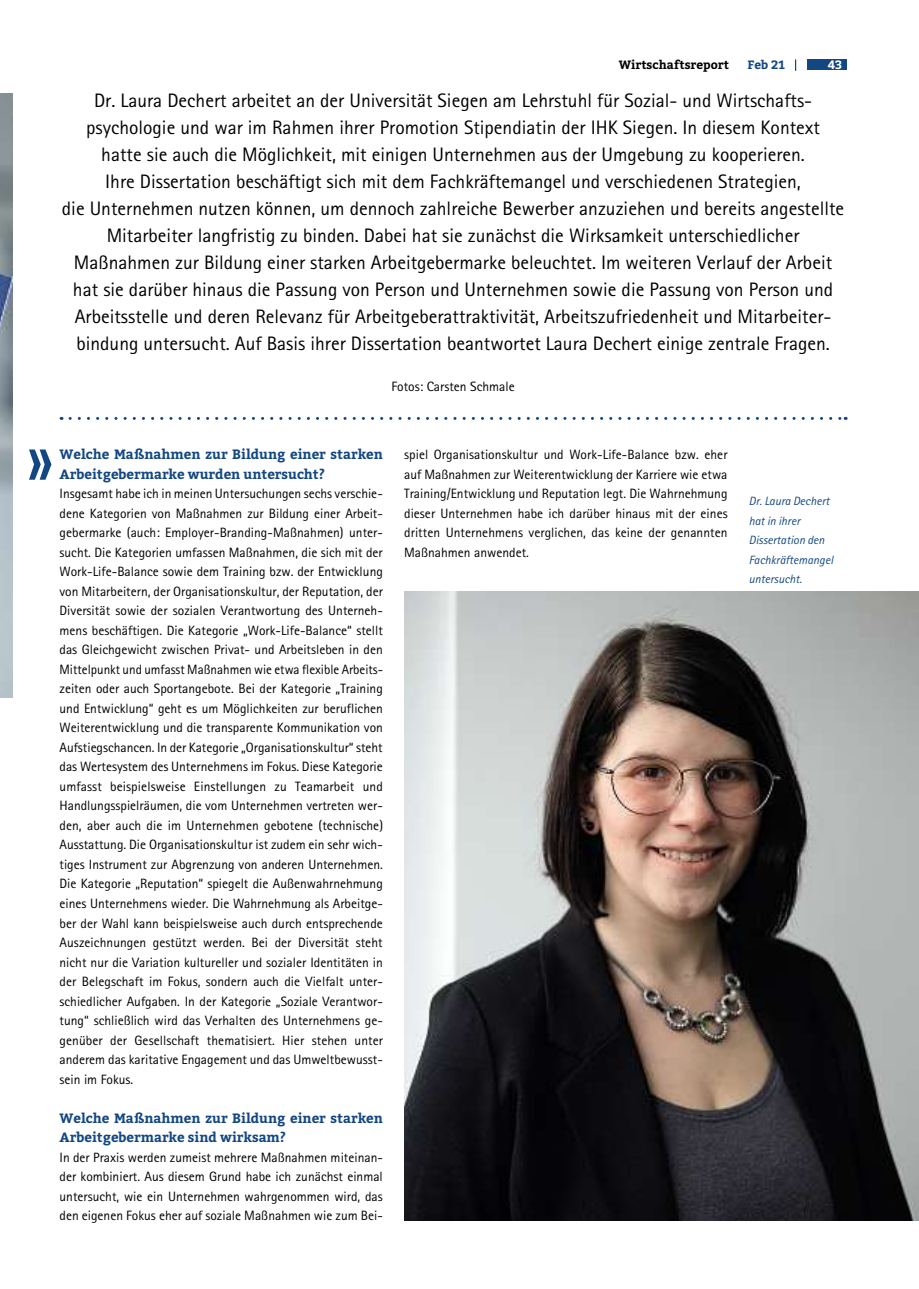
<style>
.page{position:relative;width:919px;height:1289px;background:#fff}
.page>*{position:absolute;margin:0;border:0;box-sizing:border-box;transform-origin:0 0}
.t1{font:81px "Agfa Rotis Sans Serif";color:#134782}
.t2{font:19.5px/27px "Agfa Rotis Sans Serif";color:#000;text-align:center}
.t3{font:13.5px/19.5px "Agfa Rotis Sans Serif";color:#000;text-align:justify}
.t4{font:700 13.5px/19.5px "Bitter";color:#134782}
.t5{font:italic 12px/19.5px "Rotis Sans Serif";color:#134782}
.t6{font:700 12px "Bitter";color:#000}
.t7{font:700 12px "Bitter";color:#134782}
.t8{font:700 12px "Bitter";color:#fff}
</style>
<div class="page">
<div style="left:807px;top:60px;width:39px;height:10px;background:#134782"></div>
<svg style="left:70px;top:417px;width:776px;height:3px"></svg>
<img style="left:0;top:94px;width:13px;height:603px">
<img style="left:404px;top:591px;width:514px;height:629px">
<p class="t6" style="left:618px;top:58px;width:112px">Wirtschaftsreport</p>
<p class="t7" style="left:747px;top:58px;width:39px">Feb 21</p>
<p class="t8" style="left:827px;top:58px;width:16px">43</p>
<p class="t2" style="left:62px;top:87px;width:783px">Dr. Laura Dechert arbeitet an der Universität Siegen am Lehrstuhl für Sozial- und Wirtschafts&shy;psychologie und war im Rahmen ihrer Promotion Stipendiatin der IHK Siegen. In diesem Kontext<br>hatte sie auch die Möglichkeit, mit einigen Unternehmen aus der Umgebung zu kooperieren.<br>Ihre Dissertation beschäftigt sich mit dem Fachkräftemangel und verschiedenen Strategien,<br>die Unternehmen nutzen können, um dennoch zahlreiche Bewerber anzuziehen und bereits angestellte Mitarbeiter langfristig zu binden. Dabei hat sie zunächst die Wirksamkeit unterschiedlicher Maßnahmen zur Bildung einer starken Arbeitgebermarke beleuchtet. Im weiteren Verlauf der Arbeit hat sie darüber hinaus die Passung von Person und Unternehmen sowie die Passung von Person und Arbeitsstelle und deren Relevanz für Arbeitgeberattraktivität, Arbeitszufriedenheit und Mitarbeiter&shy;bindung untersucht. Auf Basis ihrer Dissertation beantwortet Laura Dechert einige zentrale Fragen.</p>
<p class="t3" style="left:391px;top:376px;width:125px">Fotos: Carsten Schmale</p>
<h1 class="t1" style="left:26px;top:409px;width:30px">»</h1>
<p class="t4" style="left:60px;top:445px;width:325px">Welche Maßnahmen zur Bildung einer starken<br>Arbeitgebermarke wurden untersucht?</p>
<p class="t3" style="left:60px;top:484px;width:325px">Insgesamt habe ich in meinen Untersuchungen sechs verschie&shy;dene Kategorien von Maßnahmen zur Bildung einer Arbeit&shy;gebermarke (auch: Employer-Branding-Maßnahmen) unter&shy;sucht. Die Kategorien umfassen Maßnahmen, die sich mit der Work-Life-Balance sowie dem Training bzw. der Entwicklung von Mitarbeitern, der Organisationskultur, der Reputation, der Diversität sowie der sozialen Verantwortung des Unterneh&shy;mens beschäftigen. Die Kategorie „Work-Life-Balance“ stellt das Gleichgewicht zwischen Privat- und Arbeitsleben in den Mittelpunkt und umfasst Maßnahmen wie etwa flexible Arbeits&shy;zeiten oder auch Sportangebote. Bei der Kategorie „Training und Entwicklung“ geht es um Möglichkeiten zur beruflichen Weiterentwicklung und die transparente Kommunikation von Aufstiegschancen. In der Kategorie „Organisationskultur“ steht das Wertesystem des Unternehmens im Fokus. Diese Kategorie umfasst beispielsweise Einstellungen zu Teamarbeit und Handlungsspielräumen, die vom Unternehmen vertreten wer&shy;den, aber auch die im Unternehmen gebotene (technische)<br>Ausstattung. Die Organisationskultur ist zudem ein sehr wich&shy;tiges Instrument zur Abgrenzung von anderen Unternehmen.<br>Die Kategorie „Reputation“ spiegelt die Außenwahrnehmung eines Unternehmens wieder. Die Wahrnehmung als Arbeitge&shy;ber der Wahl kann beispielsweise auch durch entsprechende Auszeichnungen gestützt werden. Bei der Diversität steht nicht nur die Variation kultureller und sozialer Identitäten in der Belegschaft im Fokus, sondern auch die Vielfalt unter&shy;schiedlicher Aufgaben. In der Kategorie „Soziale Verantwor&shy;tung“ schließlich wird das Verhalten des Unternehmens ge&shy;genüber der Gesellschaft thematisiert. Hier stehen unter anderem das karitative Engagement und das Umweltbewusst&shy;sein im Fokus.</p>
<p class="t4" style="left:60px;top:1108px;width:325px">Welche Maßnahmen zur Bildung einer starken<br>Arbeitgebermarke sind wirksam?</p>
<p class="t3" style="left:60px;top:1147px;width:325px">In der Praxis werden zumeist mehrere Maßnahmen miteinan&shy;der kombiniert. Aus diesem Grund habe ich zunächst einmal untersucht, wie ein Unternehmen wahrgenommen wird, das den eigenen Fokus eher auf soziale Maßnahmen wie zum Bei-</p>
<p class="t3" style="left:404px;top:445px;width:325px">spiel Organisationskultur und Work-Life-Balance bzw. eher auf Maßnahmen zur Weiterentwicklung der Karriere wie etwa Training/Entwicklung und Reputation legt. Die Wahrnehmung dieser Unternehmen habe ich darüber hinaus mit der eines dritten Unternehmens verglichen, das keine der genannten Maßnahmen anwendet.</p>
<p class="t5" style="left:748px;top:492px;width:86px">Dr. Laura Dechert hat in ihrer<br>Dissertation den<br>Fachkräftemangel untersucht.</p>
</div>
